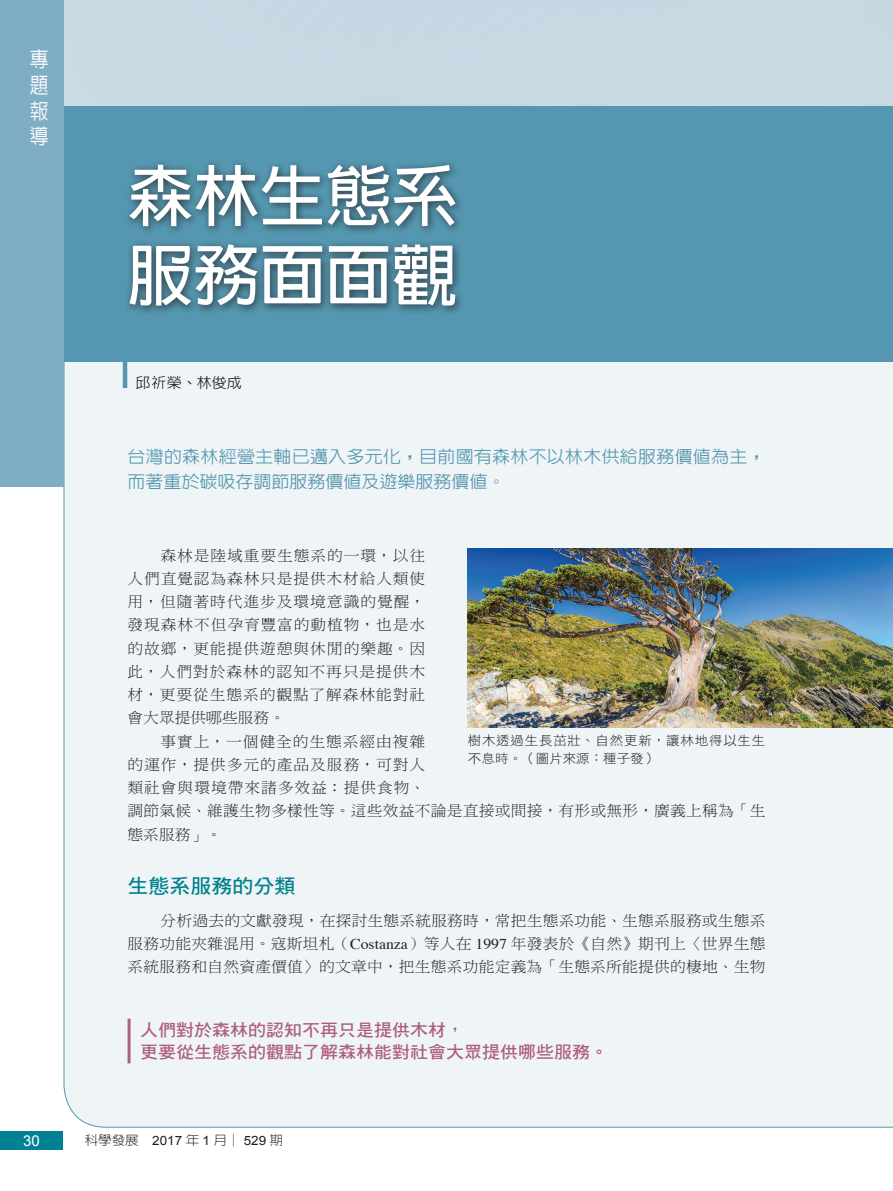
<style>
.page{position:relative;width:893px;height:1191px;background:#fff}
.page>*{position:absolute;margin:0;border:0;box-sizing:border-box;transform-origin:0 0}
.單元大標{font:700 66px "AR New Hei B5";color:#fff}
.t1{font:500 21px/25.7px "AR New Hei B5";color:#fff;text-align:justify;scale:.9 1}
.J_專題-內文大標{font:19.95px "DF Hei Std W7";color:#00818d;scale:1.05 1}
.單元介紹{font:500 17.1px/25.5px "AR New Hei B5";letter-spacing:.015em;color:#5597b0;scale:1.05 1}
.專題-抽言{font:17.1px "DF Hei Std W7";color:#ae5e7e;scale:1.05 1}
.內文{font:15px/23.2px "DF Ming Std W3";letter-spacing:.015em;color:#231f20;text-align:justify;scale:1.05 1}
.內文-2{font:15px/23.2px "DF Ming Std W3";letter-spacing:.055em;color:#231f20;scale:1.05 1}
.左頁碼{font:15px "Arial";color:#fff}
.專題_一般-___作者{font:500 14.25px "AR New Hei B5";color:#231f20;scale:1.05 1}
.圖說{font:12.9px/18px "DF Hei Std W3";letter-spacing:.055em;color:#231f20;scale:1.05 1}
.t2{font:300 12.9px "AR New Hei B5";color:#231f20;scale:1.05 1}
.s1{font-weight:700}
.s2{font-family:"Times"}
.s3{font-family:"Arial";font-weight:400}
</style>
<div class="page">
<div style="left:0;top:1131px;width:62px;height:18px;background:#008194"></div>
<div style="left:63px;top:361px;width:830px;height:767px;background:#eff5f7"></div>
<div style="left:0;top:0;width:64px;height:487px;background:#7fadc4"></div>
<div style="left:64px;top:106px;width:829px;height:255px;background:#5597b0"></div>
<div style="left:124px;top:159px;width:341px;height:156px;background:#231f20;opacity:.75"></div>
<hr style="left:123px;top:361px;width:4px;height:27px;background:#5597b0">
<hr style="left:128px;top:1018px;width:3px;height:45px;background:#ae5e7e">
<img style="left:468px;top:548px;width:425px;height:180px">
<svg style="left:152px;top:376px;width:14px;height:13px"></svg>
<h2 class="t1" style="left:30px;top:47px;width:22px">專題報導</h2>
<p class="單元大標" style="left:128px;top:163px;width:331px">森林生態系</p>
<p class="單元大標" style="left:128px;top:242px;width:331px">服務面面觀</p>
<p class="專題_一般-___作者" style="left:136px;top:375px;width:103px">邱 榮<span class="s1">、</span>林俊成</p>
<p class="單元介紹" style="left:128px;top:443px;width:609px">台灣的森林經營主軸已邁入多元化<span class="s1">，</span>目前國有森林不以林木供給服務價值為主<span class="s1">，</span>而著重於碳吸存調節服務價值及遊樂服務價值<span class="s1">。</span></p>
<p class="內文" style="left:128px;top:543px;width:285px;text-indent:33px">森林是陸域重要生態系的一環，以往人們直覺認為森林只是提供木材給人類使用，但隨著時代進步及環境意識的覺醒，發現森林不但孕育豐富的動植物，也是水的故鄉，更能提供遊憩與休閒的樂趣。因此，人們對於森林的認知不再只是提供木材，更要從生態系的觀點了解森林能對社會大眾提供哪些服務。</p>
<p class="內文-2" style="left:128px;top:729px;width:609px;text-indent:33px">事實上，一個健全的生態系經由複雜<br>的運作，提供多元的產品及服務，可對人<br>類社會與環境帶來諸多效益：提供食物、<br>調節氣候、維護生物多樣性等。這些效益不論是直接或間接，有形或無形，廣義上稱為「生態系服務」。</p>
<p class="J_專題-內文大標" style="left:128px;top:875px;width:161px">生態系服務的分類</p>
<p class="內文" style="left:128px;top:908px;width:609px;text-indent:33px">分析過去的文獻發現，在探討生態系統服務時，常把生態系功能、生態系服務或生態系服務功能夾雜混用。寇斯坦札（<span class="s2">Costanza</span>）等人在 <span class="s2">1997</span> 年發表於《自然》期刊上〈世界生態系統服務和自然資產價值〉的文章中，把生態系功能定義為「生態系所能提供的棲地、生物</p>
<p class="圖說" style="left:468px;top:731px;width:285px">樹木透過生長茁壯、自然更新，讓林地得以生生不息時。（圖片來源：種子發）</p>
<p class="專題-抽言" style="left:140px;top:1020px;width:310px">人們對於森林的認知不再只是提供木材，</p>
<p class="專題-抽言" style="left:140px;top:1043px;width:447px">更要從生態系的觀點了解森林能對社會大眾提供哪些服務。</p>
<p class="左頁碼" style="left:23px;top:1131px;width:18px">30</p>
<p class="t2" style="left:85px;top:1133px;width:190px">科學發展 <span class="s3">2017</span> 年 <span class="s3">1</span> 月│ <span class="s3">529</span> 期</p>
</div>
